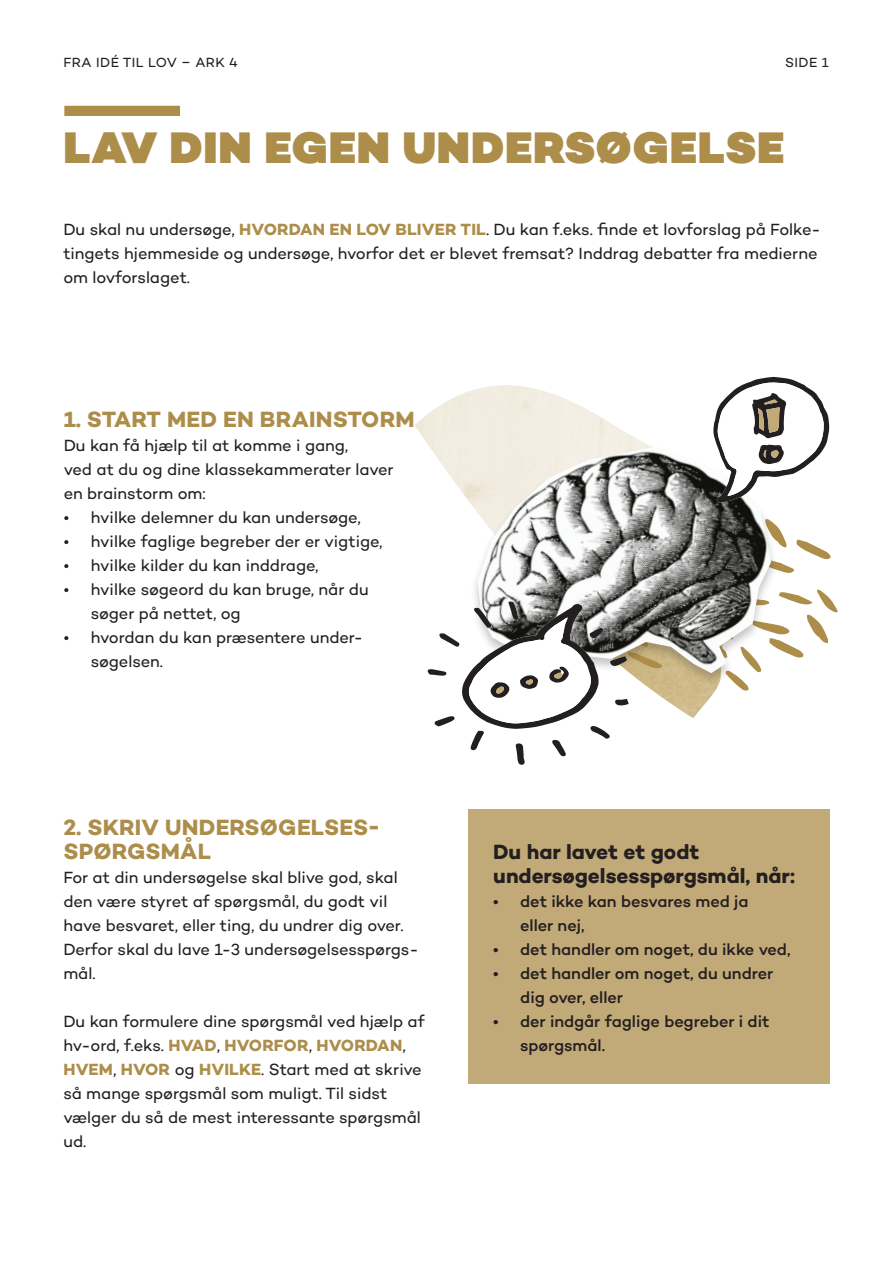
<style>
.page{position:relative;width:893px;height:1263px;background:#fff}
.page>*{position:absolute;margin:0;border:0;box-sizing:border-box;transform-origin:0 0}
.t1{font:900 45px "Campton";letter-spacing:.02em;color:#ad8d4a}
.t2{font:700 22.5px/24px "Campton";letter-spacing:.01em;color:#ad8d4a}
.t3{font:700 21px/24px "Campton";letter-spacing:-.005em;color:#231f20}
.t4{font:16.5px/24px "Campton";letter-spacing:-.005em;color:#231f20}
.t5{font:500 16.5px/24px "Campton";letter-spacing:-.005em;color:#231f20}
.t6{font:13.5px "Campton";letter-spacing:.035em;color:#231f20}
.s1{font-weight:700;color:#ad8d4a}
</style>
<div class="page">
<div style="left:64px;top:106px;width:116px;height:10px;background:#ad8d4a"></div>
<div style="left:468px;top:809px;width:361px;height:274px;background:#c2a978"></div>
<svg style="left:427px;top:377px;width:411px;height:388px"></svg>
<p class="t6" style="left:63px;top:53px;width:176px">FRA IDÉ TIL LOV – ARK 4</p>
<p class="t6" style="left:785px;top:53px;width:45px">SIDE 1</p>
<p class="t1" style="left:64px;top:118px;width:722px">LAV DIN EGEN UNDERSØGELSE</p>
<p class="t4" style="left:63px;top:217px;width:759px">Du skal nu undersøge, <span class="s1">HVORDAN EN LOV BLIVER TIL</span>. Du kan f.eks. finde et lovforslag på Folke&shy;tingets hjemmeside og undersøge, hvorfor det er blevet fremsat? Inddrag debatter fra medierne om lovforslaget.</p>
<p class="t2" style="left:64px;top:406px;width:352px">1. START MED EN BRAINSTORM</p>
<p class="t4" style="left:64px;top:433px;width:331px">Du kan få hjælp til at komme i gang,<br>ved at du og dine klassekammerater laver en brainstorm om:</p>
<p class="t4" style="left:64px;top:505px;width:298px">• hvilke delemner du kan undersøge,</p>
<p class="t4" style="left:64px;top:529px;width:320px">• hvilke faglige begreber der er vigtige,</p>
<p class="t4" style="left:64px;top:553px;width:256px">• hvilke kilder du kan inddrage,</p>
<p class="t4" style="left:91px;top:577px;width:279px;text-indent:-27px">• hvilke søgeord du kan bruge, når du søger på nettet, og</p>
<p class="t4" style="left:91px;top:625px;width:274px;text-indent:-27px">• hvordan du kan præsentere under&shy;søgelsen.</p>
<p class="t2" style="left:63px;top:814px;width:318px">2. SKRIV UNDERSØGELSES-<br>SPØRGSMÅL</p>
<p class="t4" style="left:63px;top:865px;width:357px">For at din undersøgelse skal blive god, skal den være styret af spørgsmål, du godt vil have besvaret, eller ting, du undrer dig over.<br>Derfor skal du lave 1-3 undersøgelsesspørgs&shy;mål.</p>
<p class="t4" style="left:63px;top:1009px;width:363px">Du kan formulere dine spørgsmål ved hjælp af hv-ord, f.eks. <span class="s1">HVAD</span>, <span class="s1">HVORFOR</span>, <span class="s1">HVORDAN</span>, <span class="s1">HVEM</span>, <span class="s1">HVOR</span> og <span class="s1">HVILKE</span>. Start med at skrive så mange spørgsmål som muligt. Til sidst vælger du så de mest interessante spørgsmål ud.</p>
<p class="t3" style="left:493px;top:839px;width:303px">Du har lavet et godt undersøgelsesspørgsmål, når:</p>
<p class="t5" style="left:520px;top:889px;width:230px;text-indent:-27px">• det ikke kan besvares med ja eller nej,</p>
<p class="t5" style="left:493px;top:937px;width:299px">• det handler om noget, du ikke ved,</p>
<p class="t5" style="left:520px;top:961px;width:255px;text-indent:-27px">• det handler om noget, du undrer dig over, eller</p>
<p class="t5" style="left:520px;top:1009px;width:251px;text-indent:-27px">• der indgår faglige begreber i dit spørgsmål.</p>
</div>
